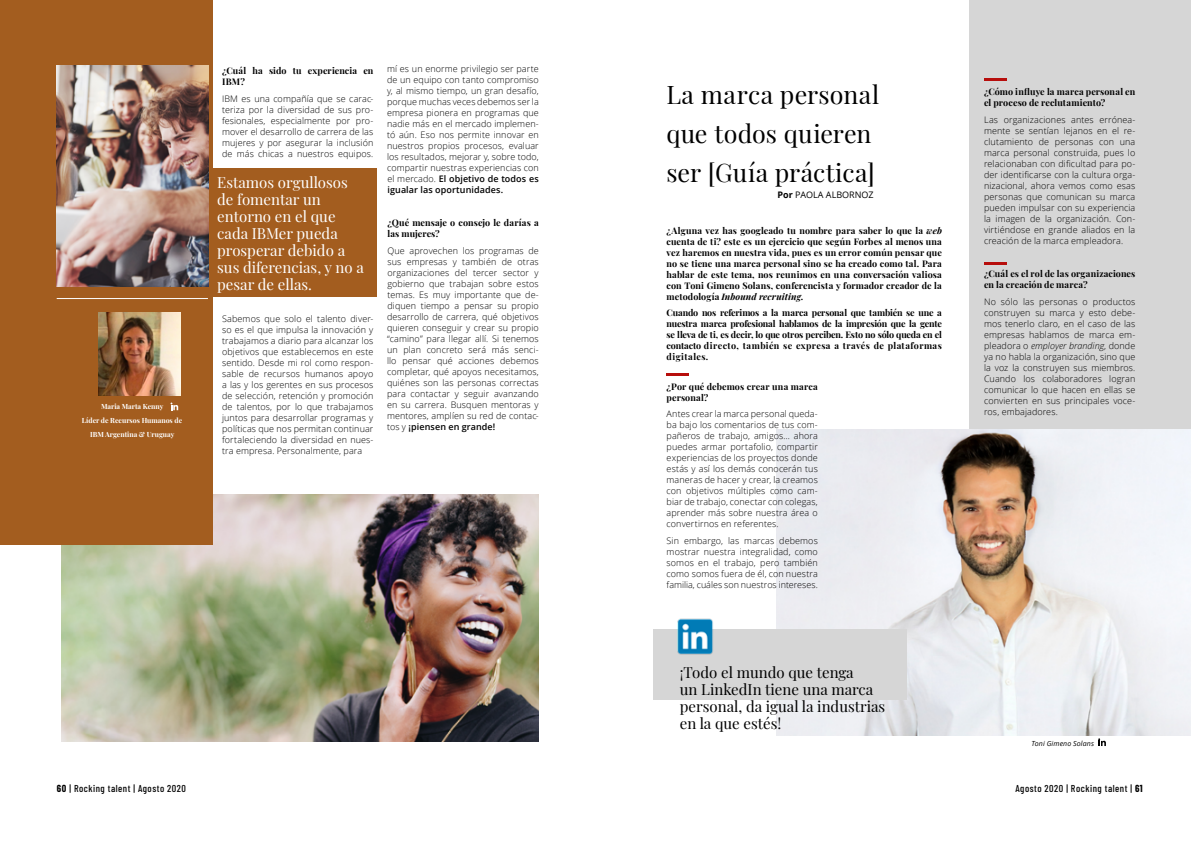
<style>
.page{position:relative;width:1191px;height:842px;background:#fff}
.page>*{position:absolute;margin:0;border:0;box-sizing:border-box;transform-origin:0 0}
.t1{font:25px/39px "Playfair Display";letter-spacing:.005em;color:#000}
.t2{font:15px/17px "Playfair Display";color:#fff}
.t3{font:15px/17px "Playfair Display";color:#000}
.t4{font:500 10px "Barlow Condensed";letter-spacing:.05em;color:#000}
.t5{font:300 9px/11px "Open Sans";letter-spacing:.01em;color:#000;text-align:justify}
.t6{font:700 9px/11px "Playfair Display";letter-spacing:.015em;color:#000}
.t7{font:9px "Open Sans";color:#000}
.t8{font:700 7px/13.8px "Playfair Display";color:#fff;text-align:center}
.t9{font:italic 7px "Open Sans";letter-spacing:.02em;color:#000}
.s1{font-weight:600}
.s2{font-weight:700}
.s3{font-style:italic}
</style>
<div class="page">
<img style="left:62px;top:495px;width:477px;height:246px">
<div style="left:0;top:0;width:213px;height:544px;background:#a35d1f"></div>
<img style="left:98px;top:312px;width:82px;height:84px">
<div style="left:140px;top:168px;width:236px;height:129px;background:#a35d1f"></div>
<hr style="left:57px;top:298px;width:151px;height:1px;background:#fff">
<svg style="left:170px;top:403px;width:8px;height:7px"></svg>
<div style="left:969px;top:0;width:222px;height:429px;background:#d6d6d6"></div>
<img style="left:776px;top:429px;width:415px;height:306px">
<div style="left:653px;top:629px;width:253px;height:71px;background:#d6d6d6"></div>
<img style="left:677px;top:618px;width:36px;height:37px">
<hr style="left:666px;top:373px;width:23px;height:3px;background:#b70e0c">
<hr style="left:984px;top:78px;width:22px;height:3px;background:#b70e0c">
<hr style="left:984px;top:262px;width:22px;height:3px;background:#b70e0c">
<svg style="left:1098px;top:738px;width:8px;height:8px"></svg>
<img style="left:57px;top:65px;width:151px;height:221px">
<p class="t8" style="left:82px;top:399px;width:102px">Maria Marta Kenny<br>Líder de Recursos Humanos de<br>IBM Argentina &amp; Uruguay</p>
<p class="t6" style="left:222px;top:65px;width:153px">¿Cuál ha sido tu experiencia en<br>IBM?</p>
<p class="t5" style="left:222px;top:93px;width:153px">IBM es una compañía que se carac&shy;teriza por la diversidad de sus pro&shy;fesionales, especialmente por pro&shy;mover el desarrollo de carrera de las mujeres y por asegurar la inclusión de más chicas a nuestros equipos.</p>
<h2 class="t2" style="left:217px;top:173px;width:148px">Estamos orgullosos de fomentar un entorno en el que cada IBMer pueda prosperar debido a sus diferencias, y no a pesar de ellas.</h2>
<p class="t5" style="left:222px;top:313px;width:153px">Sabemos que solo el talento diver&shy;so es el que impulsa la innovación y trabajamos a diario para alcanzar los objetivos que establecemos en este sentido. Desde mi rol como respon&shy;sable de recursos humanos apoyo a las y los gerentes en sus procesos de selección, retención y promoción de talentos, por lo que trabajamos juntos para desarrollar programas y políticas que nos permitan continuar fortaleciendo la diversidad en nues&shy;tra empresa. Personalmente, para</p>
<p class="t5" style="left:387px;top:63px;width:153px">mí es un enorme privilegio ser parte de un equipo con tanto compromiso y, al mismo tiempo, un gran desafío, porque muchas veces debemos ser la empresa pionera en programas que nadie más en el mercado implemen&shy;tó aún. Eso nos permite innovar en nuestros propios procesos, evaluar los resultados, mejorar y, sobre todo, compartir nuestras experiencias con el mercado. <span class="s1">El objetivo de todos es igualar las oportunidades.</span></p>
<p class="t6" style="left:387px;top:217px;width:153px">¿Qué mensaje o consejo le darías a las mujeres?</p>
<p class="t5" style="left:387px;top:245px;width:153px">Que aprovechen los programas de sus empresas y también de otras organizaciones del tercer sector y gobierno que trabajan sobre estos temas. Es muy importante que de&shy;diquen tiempo a pensar su propio desarrollo de carrera, qué objetivos quieren conseguir y crear su propio “camino” para llegar allí. Si tenemos un plan concreto será más senci&shy;llo pensar qué acciones debemos completar, qué apoyos necesitamos, quiénes son las personas correctas para contactar y seguir avanzando en su carrera. Busquen mentoras y mentores, amplíen su red de contac&shy;tos y <span class="s1">¡piensen en grande!</span></p>
<h1 class="t1" style="left:666px;top:73px;width:214px">La marca personal que todos quieren ser [Guía práctica]</h1>
<p class="t7" style="left:777px;top:188px;width:98px"><span class="s2">Por</span> PAOLA ALBORNOZ</p>
<p class="t6" style="left:666px;top:224px;width:277px;text-align:justify">¿Alguna vez has googleado tu nombre para saber lo que la <span class="s3">web </span>cuenta de ti? este es un ejercicio que según Forbes al menos una vez haremos en nuestra vida, pues es un error común pensar que no se tiene una marca personal sino se ha creado como tal. Para hablar de este tema, nos reunimos en una conversación valiosa con Toni Gimeno Solans, conferencista y formador creador de la metodología <span class="s3">Inbound recruiting</span>.</p>
<p class="t6" style="left:666px;top:307px;width:277px;text-align:justify">Cuando nos referimos a la marca personal que también se une a nuestra marca profesional hablamos de la impresión que la gente se lleva de ti, es decir, lo que otros perciben. Esto no sólo queda en el contacto directo, también se expresa a través de plataformas digitales.</p>
<p class="t6" style="left:666px;top:380px;width:153px">¿Por qué debemos crear una marca personal?</p>
<p class="t5" style="left:666px;top:408px;width:153px">Antes crear la marca personal queda&shy;ba bajo los comentarios de tus com&shy;pañeros de trabajo, amigos… ahora puedes armar portafolio, compartir experiencias de los proyectos donde estás y así los demás conocerán tus maneras de hacer y crear, la creamos con objetivos múltiples como cam&shy;biar de trabajo, conectar con colegas, aprender más sobre nuestra área o convertirnos en referentes.</p>
<p class="t5" style="left:666px;top:535px;width:153px">Sin embargo, las marcas debemos mostrar nuestra integralidad, como somos en el trabajo, pero también como somos fuera de él, con nuestra familia, cuáles son nuestros intereses.</p>
<h2 class="t3" style="left:680px;top:663px;width:207px">¡Todo el mundo que tenga<br>un LinkedIn tiene una marca personal, da igual la industrias en la que estés!</h2>
<p class="t6" style="left:984px;top:86px;width:153px">¿Cómo influye la marca personal en el proceso de reclutamiento?</p>
<p class="t5" style="left:984px;top:114px;width:153px">Las organizaciones antes errónea&shy;mente se sentían lejanos en el re&shy;clutamiento de personas con una marca personal construida, pues lo relacionaban con dificultad para po&shy;der identificarse con la cultura orga&shy;nizacional, ahora vemos como esas personas que comunican su marca pueden impulsar con su experiencia la imagen de la organización. Con&shy;virtiéndose en grande aliados en la creación de la marca empleadora.</p>
<p class="t6" style="left:984px;top:268px;width:153px">¿Cuál es el rol de las organizaciones en la creación de marca?</p>
<p class="t5" style="left:984px;top:296px;width:153px">No sólo las personas o productos construyen su marca y esto debe&shy;mos tenerlo claro, en el caso de las empresas hablamos de marca em&shy;pleadora o <span class="s3">employer branding</span>, donde ya no habla la organización, sino que la voz la construyen sus miembros.<br>Cuando los colaboradores logran comunicar lo que hacen en ellas se convierten en sus principales voce&shy;ros, embajadores.</p>
<p class="t9" style="left:1031px;top:738px;width:64px">Toni Gimeno Solans</p>
<p class="t4" style="left:57px;top:781px;width:130px"><span class="s2">60</span> | Rocking talent | Agosto 2020</p>
<p class="t4" style="left:1015px;top:781px;width:129px">Agosto 2020 | Rocking talent | <span class="s2">61</span></p>
</div>
